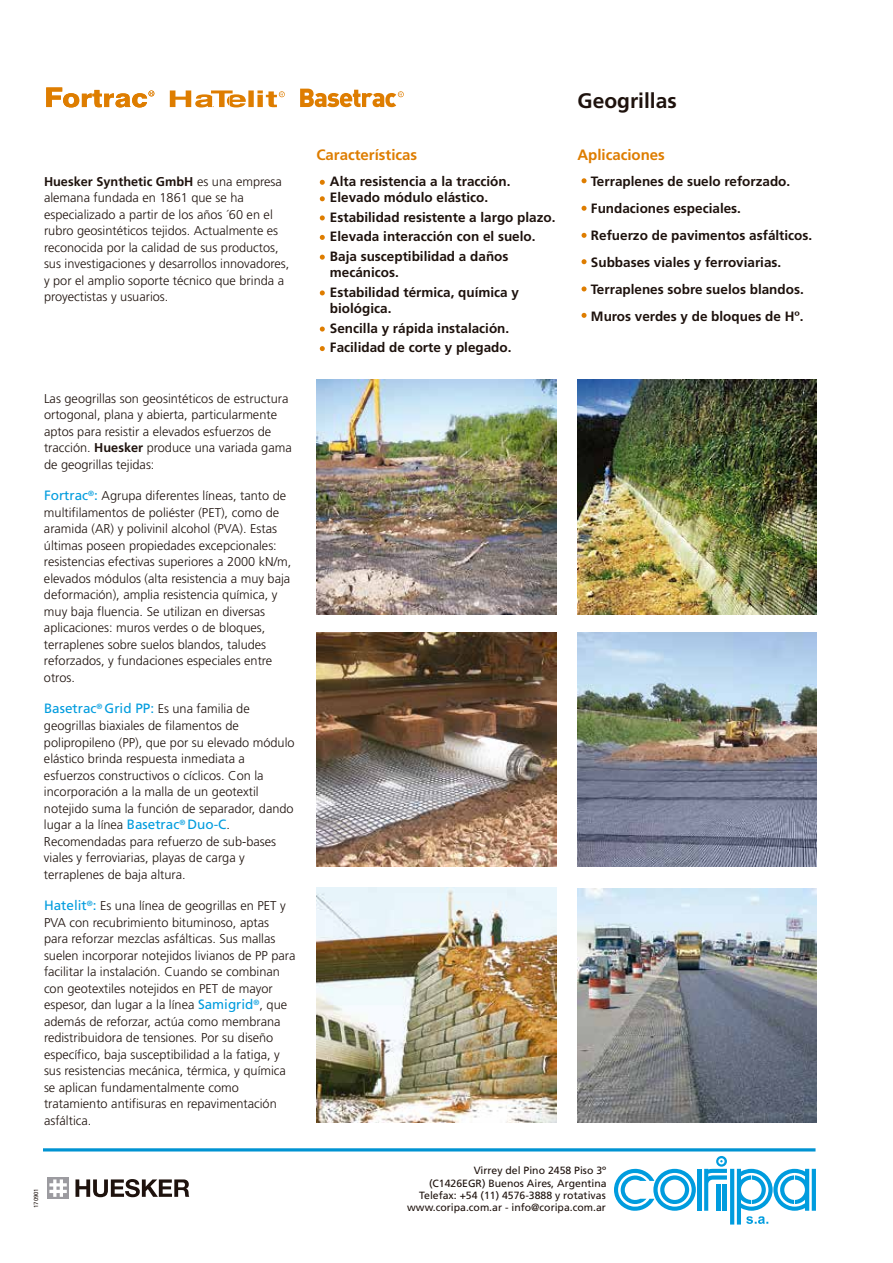
<style>
.page{position:relative;width:893px;height:1263px;background:#fff}
.page>*{position:absolute;margin:0;border:0;box-sizing:border-box;transform-origin:0 0}
.t1{font:700 21px "Frutiger";color:#1e120d}
.t2{font:700 15px "Frutiger";color:#de7d00}
.t3{font:700 13.5px/19.5px "Frutiger";color:#1e120d}
.t4{font:13.5px "Frutiger";color:#009cde}
.t5{font:300 12.75px/16.5px "Frutiger";color:#1e120d}
.t6{font:10.5px/12.3px "Frutiger";color:#1e120d;text-align:right}
.t7{font:6px "Frutiger";color:#1e120d}
.s1{font-weight:700}
.s2{font-weight:400;font-size:13.5px;color:#009cde}
.s3{font-weight:300;font-size:12.75px;color:#1e120d}
</style>
<div class="page">
<svg style="left:320px;top:180px;width:5px;height:5px"></svg>
<svg style="left:581px;top:178px;width:5px;height:5px"></svg>
<svg style="left:581px;top:233px;width:5px;height:5px"></svg>
<svg style="left:581px;top:206px;width:5px;height:5px"></svg>
<svg style="left:581px;top:259px;width:5px;height:5px"></svg>
<svg style="left:581px;top:286px;width:5px;height:5px"></svg>
<svg style="left:581px;top:313px;width:5px;height:5px"></svg>
<svg style="left:320px;top:196px;width:5px;height:5px"></svg>
<svg style="left:320px;top:215px;width:5px;height:5px"></svg>
<svg style="left:320px;top:235px;width:5px;height:5px"></svg>
<svg style="left:320px;top:255px;width:5px;height:5px"></svg>
<svg style="left:320px;top:290px;width:5px;height:5px"></svg>
<svg style="left:320px;top:327px;width:5px;height:5px"></svg>
<svg style="left:320px;top:346px;width:5px;height:5px"></svg>
<img style="left:578px;top:633px;width:238px;height:234px">
<svg style="left:614px;top:1169px;width:82px;height:42px"></svg>
<hr style="left:697px;top:1169px;width:4px;height:42px;background:#009cde">
<svg style="left:704px;top:1156px;width:112px;height:68px"></svg>
<hr style="left:43px;top:1148px;width:772px;height:3px;background:#0093d2">
<img style="left:317px;top:379px;width:239px;height:235px">
<img style="left:578px;top:379px;width:238px;height:235px">
<img style="left:317px;top:632px;width:239px;height:235px">
<img style="left:578px;top:888px;width:238px;height:234px">
<img style="left:317px;top:888px;width:239px;height:234px">
<svg style="left:46px;top:87px;width:108px;height:20px"></svg>
<svg style="left:170px;top:90px;width:115px;height:17px"></svg>
<div style="left:47px;top:1177px;width:22px;height:22px;background:#9c9ba0"></div>
<svg style="left:49px;top:1179px;width:18px;height:18px"></svg>
<svg style="left:75px;top:1179px;width:114px;height:18px"></svg>
<svg style="left:300px;top:89px;width:104px;height:18px"></svg>
<p class="t5" style="left:44px;top:173px;width:247px"><span class="s1">Huesker Synthetic GmbH</span> es una empresa alemana fundada en 1861 que se ha especializado a partir de los años ´60 en el rubro geosintéticos tejidos. Actualmente es reconocida por la calidad de sus productos, sus investigaciones y desarrollos innovadores, y por el amplio soporte técnico que brinda a proyectistas y usuarios.</p>
<p class="t5" style="left:44px;top:390px;width:249px">Las geogrillas son geosintéticos de estructura ortogonal, plana y abierta, particularmente aptos para resistir a elevados esfuerzos de tracción. <span class="s1">Huesker</span> produce una variada gama de geogrillas tejidas:</p>
<p class="t5" style="left:44px;top:488px;width:249px"><span class="s2">Fortrac</span><sup>®</sup><span class="s2">:</span> Agrupa diferentes líneas, tanto de multifilamentos de poliéster (PET), como de aramida (AR) y polivinil alcohol (PVA). Estas últimas poseen propiedades excepcionales: resistencias efectivas superiores a 2000 kN/m, elevados módulos (alta resistencia a muy baja deformación), amplia resistencia química, y muy baja fluencia. Se utilizan en diversas aplicaciones: muros verdes o de bloques, terraplenes sobre suelos blandos, taludes reforzados, y fundaciones especiales entre otros.</p>
<p class="t4" style="left:44px;top:701px;width:207px">Basetrac<sup>®</sup> Grid PP: <span class="s3">Es una familia de</span></p>
<p class="t5" style="left:44px;top:717px;width:252px">geogrillas biaxiales de filamentos de polipropileno (PP), que por su elevado módulo elástico brinda respuesta inmediata a esfuerzos constructivos o cíclicos. Con la incorporación a la malla de un geotextil notejido suma la función de separador, dando lugar a la línea <span class="s2">Basetrac</span><sup>®</sup> <span class="s2">Duo-C</span>.<br>Recomendadas para refuerzo de sub-bases viales y ferroviarias, playas de carga y terraplenes de baja altura.</p>
<p class="t5" style="left:44px;top:897px;width:253px"><span class="s2">Hatelit</span><sup>®</sup><span class="s2">:</span> Es una línea de geogrillas en PET y PVA con recubrimiento bituminoso, aptas para reforzar mezclas asfálticas. Sus mallas suelen incorporar notejidos livianos de PP para facilitar la instalación. Cuando se combinan con geotextiles notejidos en PET de mayor espesor, dan lugar a la línea <span class="s2">Samigrid</span><sup>®</sup>, que además de reforzar, actúa como membrana redistribuidora de tensiones. Por su diseño específico, baja susceptibilidad a la fatiga, y sus resistencias mecánica, térmica, y química se aplican fundamentalmente como tratamiento antifisuras en repavimentación asfáltica.</p>
<p class="t7" style="left:32px;top:1208px;width:21px;rotate:-90deg">170901</p>
<h1 class="t1" style="left:578px;top:88px;width:101px">Geogrillas</h1>
<p class="t2" style="left:316px;top:146px;width:102px">Características</p>
<p class="t2" style="left:577px;top:146px;width:89px">Aplicaciones</p>
<p class="t3" style="left:330px;top:173px;width:182px;line-height:16.5px">Alta resistencia a la tracción.<br>Elevado módulo elástico.</p>
<p class="t3" style="left:330px;top:207px;width:227px">Estabilidad resistente a largo plazo.<br>Elevada interacción con el suelo.<br>Baja susceptibilidad a daños</p>
<p class="t3" style="left:330px;top:263px;width:191px">mecánicos.<br>Estabilidad térmica, química y</p>
<p class="t3" style="left:330px;top:299px;width:183px">biológica.<br>Sencilla y rápida instalación.<br>Facilidad de corte y plegado.</p>
<p class="t3" style="left:591px;top:167px;width:223px;line-height:27px">Terraplenes de suelo reforzado.<br>Fundaciones especiales.<br>Refuerzo de pavimentos asfálticos.<br>Subbases viales y ferroviarias.<br>Terraplenes sobre suelos blandos.<br>Muros verdes y de bloques de Hº.</p>
<p class="t6" style="left:407px;top:1164px;width:201px">Virrey del Pino 2458 Piso 3º<br>(C1426EGR) Buenos Aires, Argentina Telefax: +54 (11) 4576-3888 y rotativas www.coripa.com.ar - info@coripa.com.ar</p>
</div>
